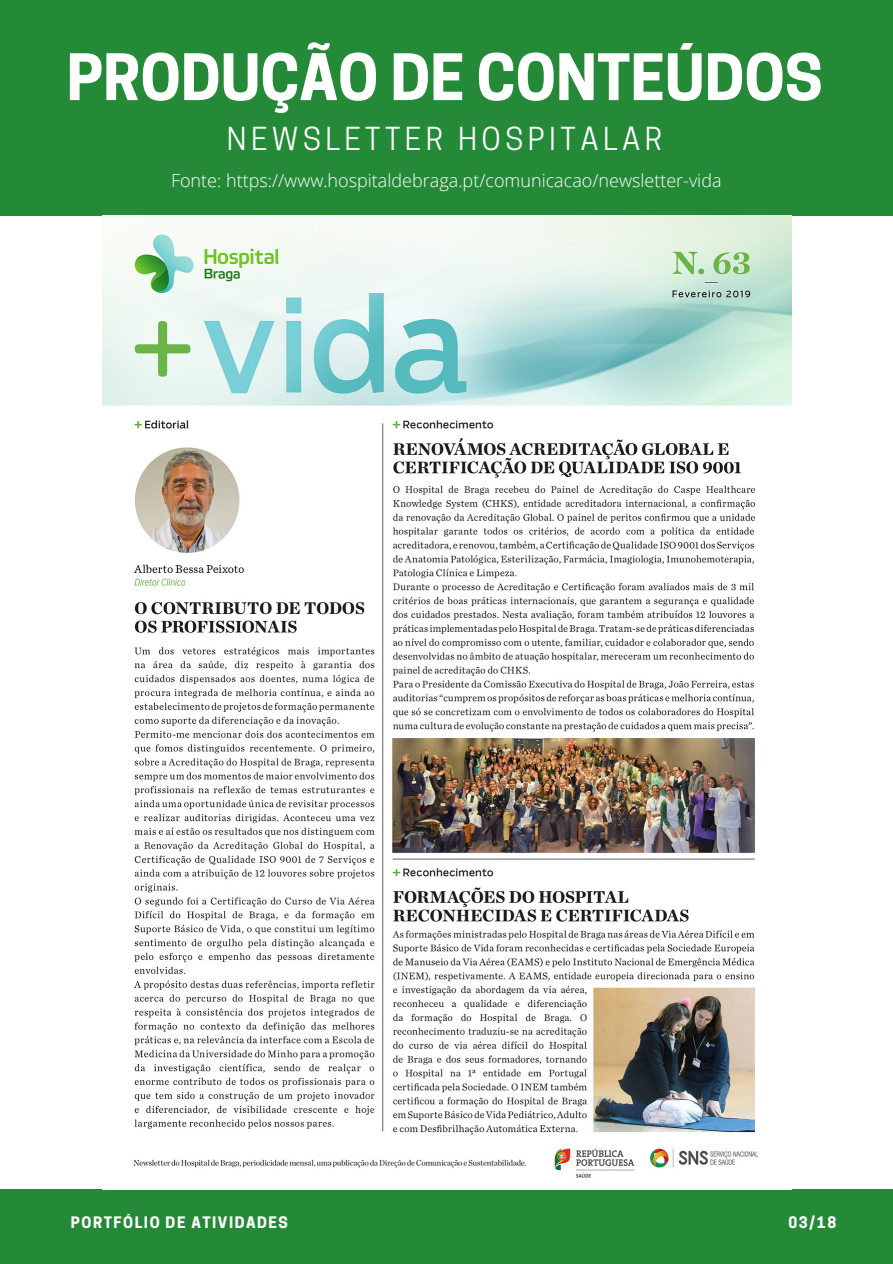
<style>
.page{position:relative;width:893px;height:1264px;background:#fff}
.page>*{position:absolute;margin:0;border:0;box-sizing:border-box;transform-origin:0 0}
.t1{font:700 60px "Cooper Hewitt";color:#fff}
.t2{font:29.85px "Cooper Hewitt";letter-spacing:.15em;color:#fff}
.t3{font:300 18px "Open Sans";color:#fff}
.t4{font:700 14.85px "Cooper Hewitt";letter-spacing:.1em;color:#fff}
</style>
<div class="page">
<div style="left:0;top:0;width:892px;height:216px;background:#248a38"></div>
<div style="left:0;top:1189px;width:892px;height:74px;background:#248a38"></div>
<img style="left:102px;top:215px;width:689px;height:963px">
<h3 class="t1" style="left:66px;top:55px;width:757px">PRODUÇÃO DE CONTEÚDOS</h3>
<p class="t2" style="left:227px;top:127px;width:437px">NEWSLETTER HOSPITALAR</p>
<p class="t3" style="left:171px;top:168px;width:552px">Fonte: https://www.hospitaldebraga.pt/comunicacao/newsletter-vida</p>
<h1 class="t4" style="left:71px;top:1217px;width:218px">PORTFÓLIO DE ATIVIDADES</h1>
<h2 class="t4" style="left:788px;top:1217px;width:49px">03/18</h2>
</div>
